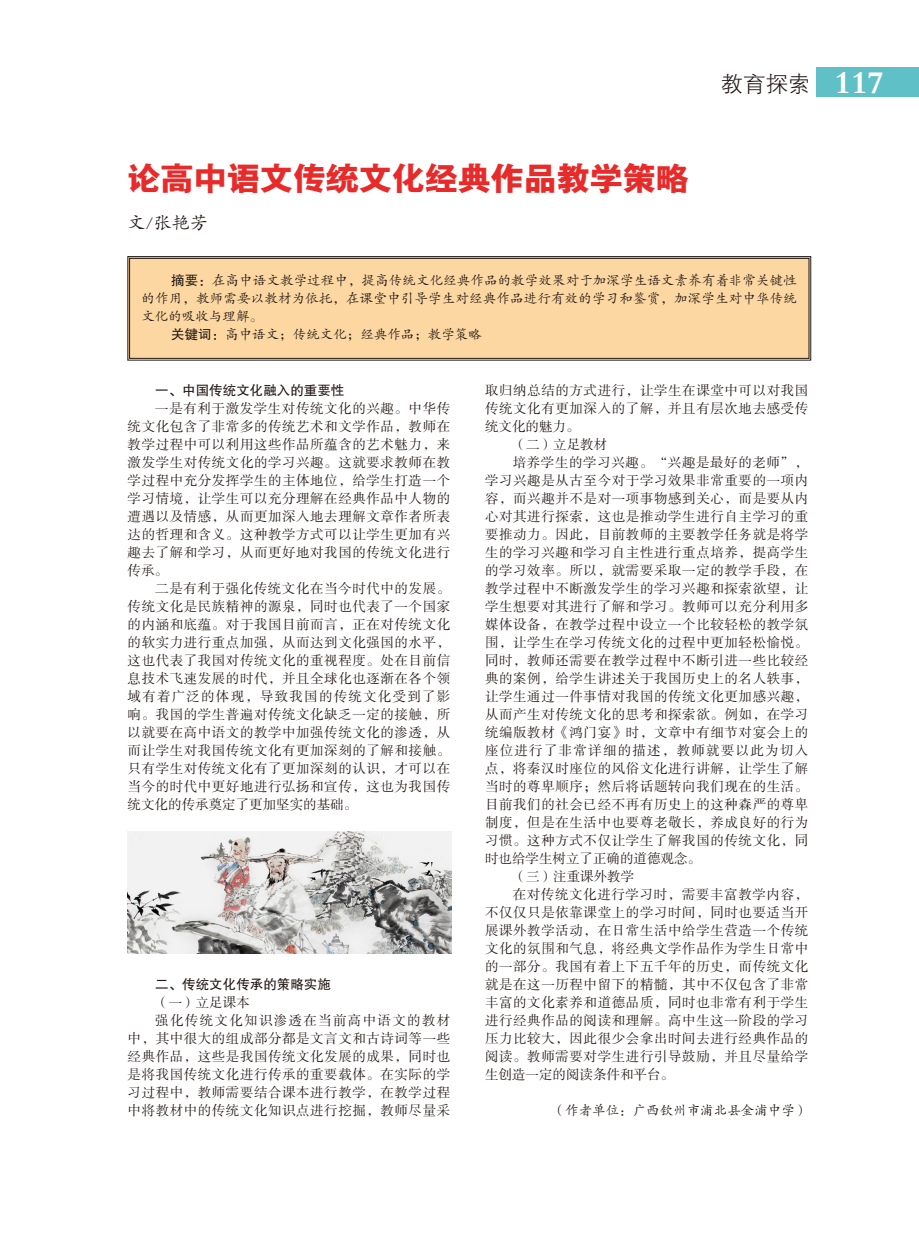
<style>
.page{position:relative;width:919px;height:1238px;background:#fff}
.page>*{position:absolute;margin:0;border:0;box-sizing:border-box;transform-origin:0 0}
.t1{font:33px "FZYDCHJW GB1 0";color:#e72b2a}
.t2{font:22.5px "FZXH1 K GBK1 0";color:#231916}
.t3{font:18px "FZKTK GBK1 0";color:#231916}
.t4{font:13.5px/18px "FZSSK GBK1 0";letter-spacing:.045em;color:#231916;text-align:justify}
.t5{font:13.5px "FZKTK GBK1 0";letter-spacing:.005em;color:#231916}
.t6{font:13.5px "FZSSK GBK1 0";color:#231916}
.t7{font:13.5px "FZHTK GBK1 0";color:#231916}
.t8{font:13.5px "FZSSK GBK1 0";letter-spacing:.09em;color:#231916}
.t9{font:13.5px "FZSSK GBK1 0";letter-spacing:.095em;color:#231916}
.s1{font-family:"FZDBSK GBK1 0";font-size:33px;color:#fff}
.s2{font-family:"FZHTK GBK1 0"}
</style>
<div class="page">
<div style="left:816px;top:68px;width:102px;height:29px;background:#5fc1c7"></div>
<div style="left:127px;top:256px;width:684px;height:104px;background:#fcd7a2"></div>
<div style="left:129px;top:258px;width:680px;height:100px;border:1px solid #231916"></div>
<img style="left:128px;top:831px;width:323px;height:122px">
<h1 class="t1" style="left:128px;top:160px;width:562px">论高中语文传统文化经典作品教学策略</h1>
<h3 class="t3" style="left:128px;top:213px;width:82px">文/张艳芳</h3>
<h2 class="t2" style="left:720px;top:71px;width:165px">教育探索 <span class="s1">117</span></h2>
<p class="t5" style="left:171px;top:273px;width:627px"><span class="s2">摘要：</span>在高中语文教学过程中，提高传统文化经典作品的教学效果对于加深学生语文素养有着非常关键性</p>
<p class="t5" style="left:141px;top:291px;width:656px">的作用，教师需要以教材为依托，在课堂中引导学生对经典作品进行有效的学习和鉴赏，加深学生对中华传统</p>
<p class="t5" style="left:141px;top:309px;width:123px">文化的吸收与理解。</p>
<p class="t5" style="left:171px;top:327px;width:312px"><span class="s2">关键词：</span>高中语文；传统文化；经典作品；教学策略</p>
<p class="t7" style="left:155px;top:383px;width:190px">一、中国传统文化融入的重要性</p>
<p class="t4" style="left:128px;top:400px;width:324px;text-indent:28px">一是有利于激发学生对传统文化的兴趣。中华传统文化包含了非常多的传统艺术和文学作品，教师在教学过程中可以利用这些作品所蕴含的艺术魅力，来激发学生对传统文化的学习兴趣。这就要求教师在教学过程中充分发挥学生的主体地位，给学生打造一个学习情境，让学生可以充分理解在经典作品中人物的遭遇以及情感，从而更加深入地去理解文章作者所表达的哲理和含义。这种教学方式可以让学生更加有兴趣去了解和学习，从而更好地对我国的传统文化进行传承。</p>
<p class="t4" style="left:128px;top:580px;width:324px;text-indent:28px">二是有利于强化传统文化在当今时代中的发展。传统文化是民族精神的源泉，同时也代表了一个国家的内涵和底蕴。对于我国目前而言，正在对传统文化的软实力进行重点加强，从而达到文化强国的水平，这也代表了我国对传统文化的重视程度。处在目前信息技术飞速发展的时代，并且全球化也逐渐在各个领域有着广泛的体现，导致我国的传统文化受到了影响。我国的学生普遍对传统文化缺乏一定的接触，所以就要在高中语文的教学中加强传统文化的渗透，从而让学生对我国传统文化有更加深刻的了解和接触。只有学生对传统文化有了更加深刻的认识，才可以在当今的时代中更好地进行弘扬和宣传，这也为我国传统文化的传承奠定了更加坚实的基础。</p>
<p class="t7" style="left:155px;top:977px;width:177px">二、传统文化传承的策略实施</p>
<p class="t4" style="left:155px;top:994px;width:96px">（一）立足课本</p>
<p class="t9" style="left:155px;top:1013px;width:296px">强化传统文化知识渗透在当前高中语文的教材</p>
<p class="t4" style="left:128px;top:1030px;width:324px">中，其中很大的组成部分都是文言文和古诗词等一些</p>
<p class="t4" style="left:128px;top:1048px;width:324px">经典作品，这些是我国传统文化发展的成果，同时也</p>
<p class="t4" style="left:128px;top:1066px;width:324px">是将我国传统文化进行传承的重要载体。在实际的学</p>
<p class="t4" style="left:128px;top:1084px;width:324px">习过程中，教师需要结合课本进行教学，在教学过程</p>
<p class="t4" style="left:128px;top:1102px;width:324px">中将教材中的传统文化知识点进行挖掘，教师尽量采</p>
<p class="t4" style="left:485px;top:382px;width:325px">取归纳总结的方式进行，让学生在课堂中可以对我国</p>
<p class="t4" style="left:485px;top:400px;width:325px">传统文化有更加深入的了解，并且有层次地去感受传</p>
<p class="t4" style="left:485px;top:418px;width:96px">统文化的魅力。</p>
<p class="t4" style="left:512px;top:436px;width:96px">（二）立足教材</p>
<p class="t4" style="left:512px;top:454px;width:297px">培养学生的学习兴趣。“兴趣是最好的老师”，</p>
<p class="t4" style="left:485px;top:472px;width:325px">学习兴趣是从古至今对于学习效果非常重要的一项内</p>
<p class="t4" style="left:485px;top:490px;width:325px">容，而兴趣并不是对一项事物感到关心，而是要从内</p>
<p class="t4" style="left:485px;top:508px;width:325px">心对其进行探索，这也是推动学生进行自主学习的重</p>
<p class="t4" style="left:485px;top:526px;width:325px">要推动力。因此，目前教师的主要教学任务就是将学</p>
<p class="t4" style="left:485px;top:544px;width:325px">生的学习兴趣和学习自主性进行重点培养，提高学生</p>
<p class="t4" style="left:485px;top:562px;width:325px">的学习效率。所以，就需要采取一定的教学手段，在</p>
<p class="t4" style="left:485px;top:580px;width:325px">教学过程中不断激发学生的学习兴趣和探索欲望，让</p>
<p class="t4" style="left:485px;top:598px;width:325px">学生想要对其进行了解和学习。教师可以充分利用多</p>
<p class="t4" style="left:485px;top:616px;width:325px">媒体设备，在教学过程中设立一个比较轻松的教学氛</p>
<p class="t4" style="left:485px;top:634px;width:325px">围，让学生在学习传统文化的过程中更加轻松愉悦。</p>
<p class="t4" style="left:485px;top:652px;width:325px">同时，教师还需要在教学过程中不断引进一些比较经</p>
<p class="t4" style="left:485px;top:670px;width:325px">典的案例，给学生讲述关于我国历史上的名人轶事，</p>
<p class="t4" style="left:485px;top:688px;width:325px">让学生通过一件事情对我国的传统文化更加感兴趣，</p>
<p class="t4" style="left:485px;top:706px;width:325px">从而产生对传统文化的思考和探索欲。例如，在学习</p>
<p class="t4" style="left:485px;top:724px;width:325px">统编版教材《鸿门宴》时，文章中有细节对宴会上的</p>
<p class="t8" style="left:485px;top:743px;width:325px">座位进行了非常详细的描述，教师就要以此为切入</p>
<p class="t4" style="left:485px;top:760px;width:325px">点，将秦汉时座位的风俗文化进行讲解，让学生了解</p>
<p class="t4" style="left:485px;top:778px;width:325px">当时的尊卑顺序；然后将话题转向我们现在的生活。</p>
<p class="t4" style="left:485px;top:796px;width:325px">目前我们的社会已经不再有历史上的这种森严的尊卑</p>
<p class="t4" style="left:485px;top:814px;width:325px">制度，但是在生活中也要尊老敬长，养成良好的行为</p>
<p class="t4" style="left:485px;top:832px;width:325px">习惯。这种方式不仅让学生了解我国的传统文化，同</p>
<p class="t6" style="left:485px;top:851px;width:217px">时也给学生树立了正确的道德观念。</p>
<p class="t4" style="left:512px;top:868px;width:123px">（三）注重课外教学</p>
<p class="t4" style="left:512px;top:886px;width:297px">在对传统文化进行学习时，需要丰富教学内容，</p>
<p class="t4" style="left:485px;top:904px;width:325px">不仅仅只是依靠课堂上的学习时间，同时也要适当开</p>
<p class="t4" style="left:485px;top:922px;width:325px">展课外教学活动，在日常生活中给学生营造一个传统</p>
<p class="t4" style="left:485px;top:940px;width:325px">文化的氛围和气息，将经典文学作品作为学生日常中</p>
<p class="t4" style="left:485px;top:958px;width:325px">的一部分。我国有着上下五千年的历史，而传统文化</p>
<p class="t4" style="left:485px;top:976px;width:325px">就是在这一历程中留下的精髓，其中不仅包含了非常</p>
<p class="t4" style="left:485px;top:994px;width:325px">丰富的文化素养和道德品质，同时也非常有利于学生</p>
<p class="t4" style="left:485px;top:1012px;width:325px">进行经典作品的阅读和理解。高中生这一阶段的学习</p>
<p class="t4" style="left:485px;top:1030px;width:325px">压力比较大，因此很少会拿出时间去进行经典作品的</p>
<p class="t4" style="left:485px;top:1048px;width:325px">阅读。教师需要对学生进行引导鼓励，并且尽量给学</p>
<p class="t6" style="left:485px;top:1067px;width:190px">生创造一定的阅读条件和平台。</p>
<p class="t5" style="left:551px;top:1103px;width:258px">（作者单位：广西钦州市浦北县金浦中学）</p>
</div>
